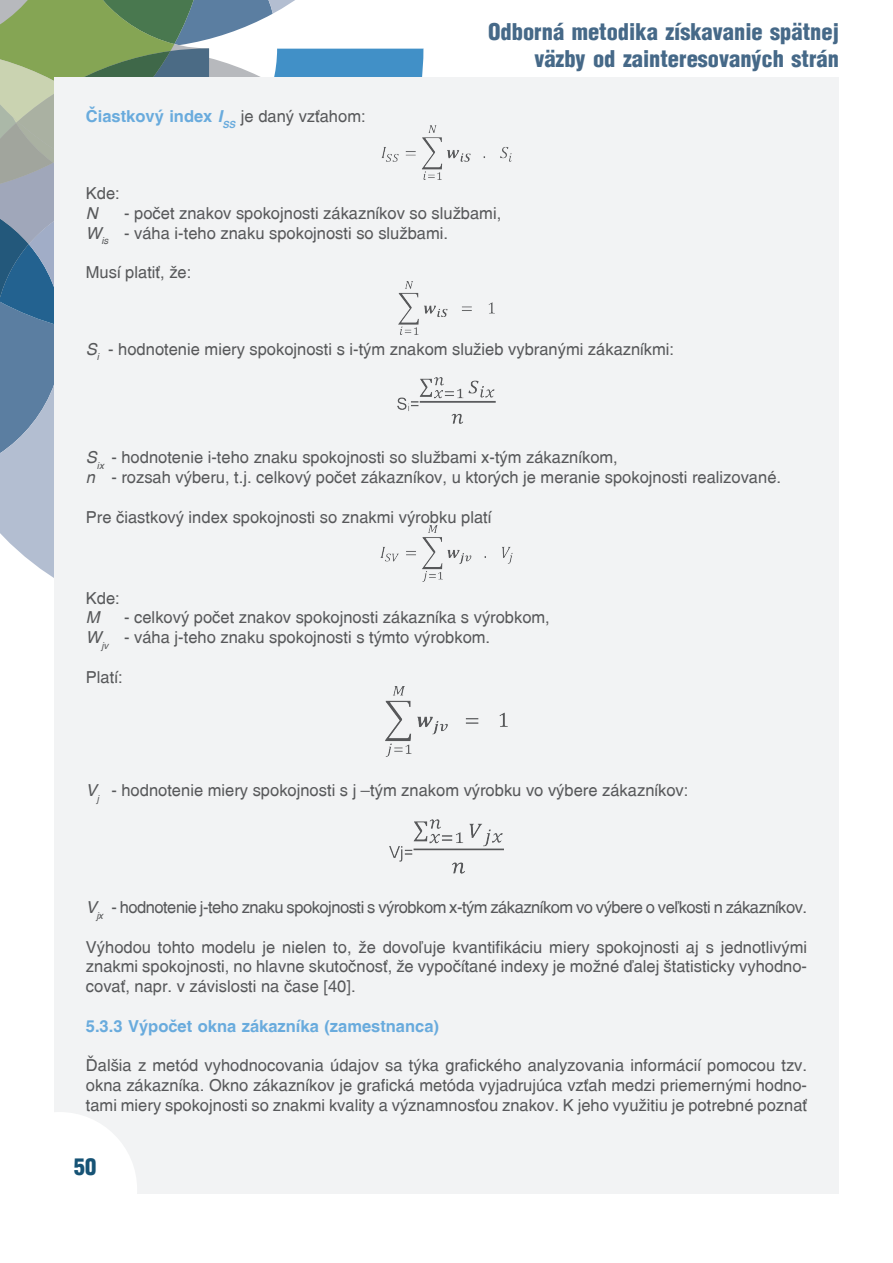
<style>
.page{position:relative;width:893px;height:1263px;background:#fff}
.page>*{position:absolute;margin:0;border:0;box-sizing:border-box;transform-origin:0 0}
.t1{font:22.5px/27px "Switzerland Cond Black CE";color:#466988;text-align:right}
.t2{font:22.5px "Switzerland Cond Black CE";color:#165375}
.t3{font:16.5px/19.8px "Switzerland CE";color:#57585a;text-align:justify}
.t4{font:16.5px "Switzerland CE";letter-spacing:-.03em;color:#57585a}
.t5{font:16.5px "Switzerland CE Bold";color:#69abdd}
.t6{font:16.5px "Switzerland CE Italic";color:#57585a}
.s1{font-style:italic}
.s2{font-family:"Switzerland CE";color:#57585a}
.s3{font-family:"Switzerland CE Italic"}
</style>
<div class="page">
<svg style="left:0;top:0;width:423px;height:578px"></svg>
<svg style="left:18px;top:87px;width:95px;height:69px;background:#b0b7a5"></svg>
<div style="left:54px;top:78px;width:785px;height:1116px;background:#f2f3f4"></div>
<svg style="left:54px;top:1112px;width:83px;height:82px"></svg>
<img style="left:382px;top:126px;width:129px;height:53px">
<img style="left:399px;top:282px;width:95px;height:53px">
<img style="left:397px;top:378px;width:99px;height:46px">
<img style="left:381px;top:526px;width:131px;height:56px">
<img style="left:385px;top:686px;width:122px;height:71px">
<img style="left:389px;top:819px;width:115px;height:54px">
<p class="t5" style="left:86px;top:107px;width:281px">Čiastkový index <span class="s1">I</span><sub>SS</sub> <span class="s2">je daný vzťahom:</span></p>
<h1 class="t1" style="left:488px;top:17px;width:352px">Odborná metodika získavanie spätnej väzby od zainteresovaných strán</h1>
<p class="t3" style="left:86px;top:183px;width:35px">Kde:</p>
<p class="t6" style="left:86px;top:203px;width:13px">N</p>
<p class="t3" style="left:124px;top:203px;width:379px">- počet znakov spokojnosti zákazníkov so službami,</p>
<p class="t3" style="left:86px;top:223px;width:364px"><span class="s3">W</span><sub>is</sub> - váha i-teho znaku spokojnosti so službami.</p>
<p class="t3" style="left:86px;top:263px;width:107px">Musí platiť, že:</p>
<p class="t3" style="left:86px;top:339px;width:590px"><span class="s3">S</span><sub>i</sub> - hodnotenie miery spokojnosti s i-tým znakom služieb vybranými zákazníkmi:</p>
<p class="t3" style="left:86px;top:447px;width:533px"><span class="s3">S</span><sub>ix</sub> - hodnotenie i-teho znaku spokojnosti so službami x-tým zákazníkom,</p>
<p class="t3" style="left:86px;top:467px;width:697px"><span class="s3">n</span> - rozsah výberu, t.j. celkový počet zákazníkov, u ktorých je meranie spokojnosti realizované.</p>
<p class="t3" style="left:86px;top:507px;width:407px">Pre čiastkový index spokojnosti so znakmi výrobku platí</p>
<p class="t3" style="left:86px;top:588px;width:35px">Kde:</p>
<p class="t6" style="left:86px;top:608px;width:15px">M</p>
<p class="t3" style="left:124px;top:608px;width:427px">- celkový počet znakov spokojnosti zákazníka s výrobkom,</p>
<p class="t3" style="left:86px;top:627px;width:406px"><span class="s3">W</span><sub>jv</sub> - váha j-teho znaku spokojnosti s týmto výrobkom.</p>
<p class="t3" style="left:86px;top:667px;width:38px">Platí:</p>
<p class="t3" style="left:86px;top:780px;width:604px"><span class="s3">V</span><sub>j</sub> - hodnotenie miery spokojnosti s j –tým znakom výrobku vo výbere zákazníkov:</p>
<p class="t4" style="left:86px;top:897px;width:723px"><span class="s3">V</span><sub>jx</sub> - hodnotenie j-teho znaku spokojnosti s výrobkom x-tým zákazníkom vo výbere o veľkosti n zákazníkov.</p>
<p class="t3" style="left:86px;top:937px;width:723px">Výhodou tohto modelu je nielen to, že dovoľuje kvantifikáciu miery spokojnosti aj s jednotlivými znakmi spokojnosti, no hlavne skutočnosť, že vypočítané indexy je možné ďalej štatisticky vyhodno&shy;covať, napr. v závislosti na čase [40].</p>
<p class="t5" style="left:86px;top:1016px;width:355px">5.3.3 Výpočet okna zákazníka (zamestnanca)</p>
<p class="t3" style="left:86px;top:1056px;width:723px">Ďalšia z metód vyhodnocovania údajov sa týka grafického analyzovania informácií pomocou tzv. okna zákazníka. Okno zákazníkov je grafická metóda vyjadrujúca vzťah medzi priemernými hodno&shy;tami miery spokojnosti so znakmi kvality a významnosťou znakov. K jeho využitiu je potrebné poznať</p>
<h1 class="t2" style="left:74px;top:1152px;width:24px">50</h1>
</div>
